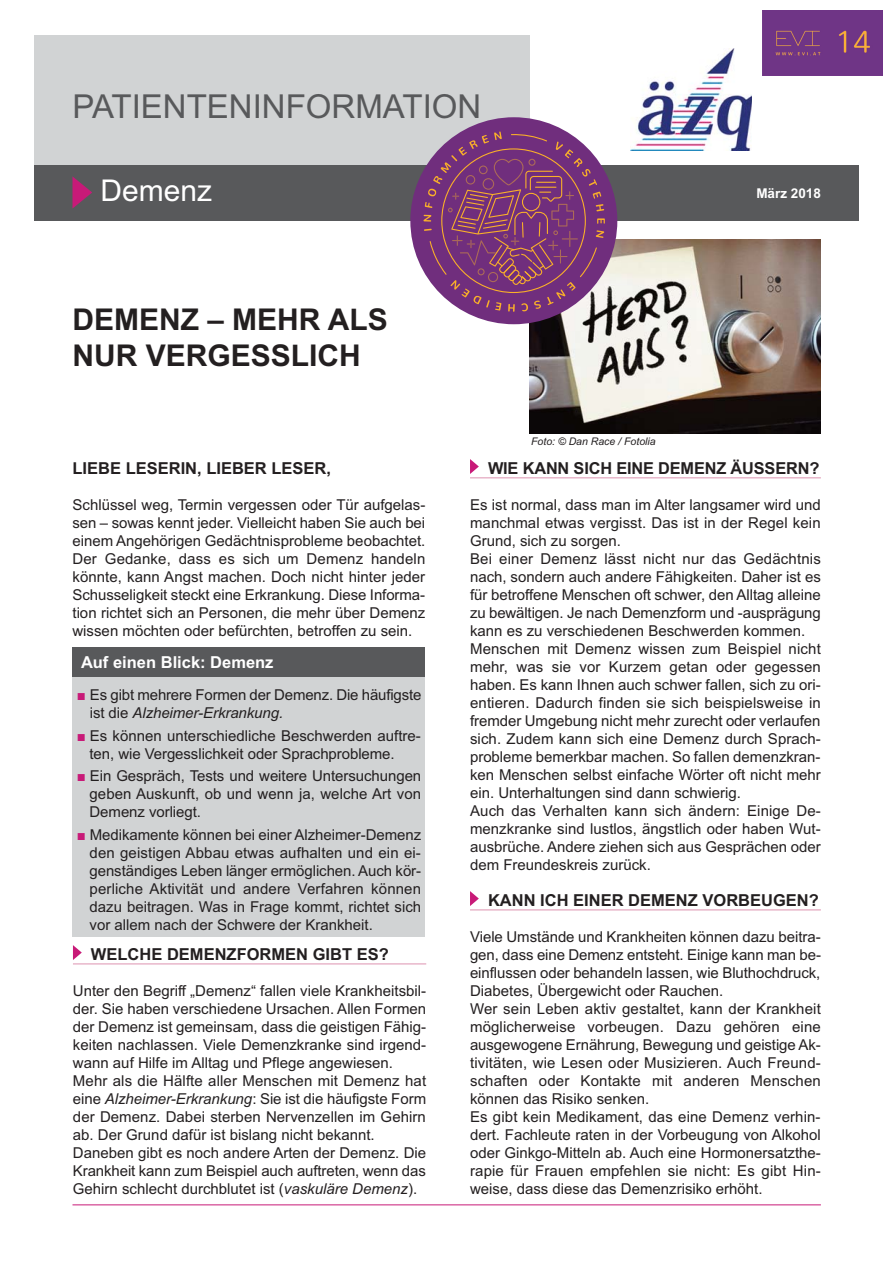
<style>
.page{position:relative;width:893px;height:1263px;background:#fff}
.page>*{position:absolute;margin:0;border:0;box-sizing:border-box;transform-origin:0 0}
.t1{font:33px "Arial";color:#58595b}
.t2{font:700 30px/36px "Arial";color:#231f20}
.t3{font:30px "Arial";color:#fff}
.t4{font:700 16.5px "Arial";color:#231f20}
.t5{font:700 16.5px "Arial";color:#fff}
.t6{font:15px/18px "Arial";color:#231f20}
.t7{font:700 13.5px "Arial";color:#fff}
.t8{font:italic 10.5px "Arial";color:#231f20}
.s1{color:#c81a78}
.s2{font-style:italic}
</style>
<div class="page">
<img style="left:529px;top:240px;width:292px;height:194px">
<div style="left:34px;top:35px;width:496px;height:134px;background:#d1d3d4"></div>
<div style="left:34px;top:165px;width:825px;height:55px;background:#58595b"></div>
<hr style="left:470px;top:477px;width:351px;height:1px;background:#dd93b0">
<hr style="left:470px;top:909px;width:351px;height:1px;background:#dd93b0">
<svg style="left:470px;top:891px;width:9px;height:15px"></svg>
<svg style="left:470px;top:459px;width:9px;height:15px"></svg>
<hr style="left:72px;top:1204px;width:749px;height:1px;background:#c81a78">
<svg style="left:72px;top:176px;width:20px;height:33px"></svg>
<img style="left:630px;top:48px;width:121px;height:103px">
<hr style="left:73px;top:963px;width:353px;height:1px;background:#dd93b0">
<svg style="left:73px;top:945px;width:9px;height:15px"></svg>
<div style="left:72px;top:648px;width:353px;height:32px;background:#58595b"></div>
<div style="left:72px;top:677px;width:353px;height:260px;background:#d1d3d4"></div>
<div style="left:410px;top:117px;width:207px;height:207px;background:#702e7d;border-radius:50%"></div>
<svg style="left:423px;top:131px;width:182px;height:181px"></svg>
<div style="left:762px;top:11px;width:120px;height:65px;background:#6f3586"></div>
<h1 class="t1" style="left:72px;top:85px;width:410px">PATIENTENINFORMATION</h1>
<h2 class="t3" style="left:101px;top:171px;width:113px">Demenz</h2>
<p class="t7" style="left:756px;top:185px;width:66px">März 2018</p>
<h2 class="t2" style="left:72px;top:303px;width:317px">DEMENZ – MEHR ALS<br>NUR VERGESSLICH</h2>
<p class="t4" style="left:72px;top:457px;width:260px">LIEBE LESERIN, LIEBER LESER,</p>
<p class="t6" style="left:72px;top:496px;width:354px;text-align:justify">Schlüssel weg, Termin vergessen oder Tür aufgelas&shy;sen – sowas kennt jeder. Vielleicht haben Sie auch bei einem Angehörigen Gedächtnisprobleme beobachtet.<br>Der Gedanke, dass es sich um Demenz handeln könnte, kann Angst machen. Doch nicht hinter jeder Schus se lig keit steckt eine Erkrankung. Diese Informa&shy;tion richtet sich an Personen, die mehr über Demenz wissen möchten oder befürchten, betroffen zu sein.</p>
<p class="t5" style="left:81px;top:651px;width:194px">Auf einen Blick: Demenz</p>
<p class="t6" style="left:90px;top:686px;width:333px;text-indent:-13px"><span class="s1">■</span> Es gibt mehrere Formen der Demenz. Die häufigste ist die <span class="s2">Alzheimer-Erkrankung.</span></p>
<p class="t6" style="left:90px;top:726px;width:333px;text-indent:-13px"><span class="s1">■</span> Es können unterschiedliche Beschwerden auftre&shy;ten, wie Vergesslichkeit oder Sprachprobleme.</p>
<p class="t6" style="left:90px;top:767px;width:333px;text-align:justify;text-indent:-13px"><span class="s1">■</span> Ein Gespräch, Tests und weitere Untersuchungen geben Auskunft, ob und wenn ja, welche Art von Demenz vorliegt.</p>
<p class="t6" style="left:90px;top:825px;width:333px;text-align:justify;text-indent:-13px"><span class="s1">■</span> Medikamente können bei einer Alzheimer-Demenz den geistigen Abbau etwas aufhalten und ein ei&shy;genständiges Leben länger ermöglichen. Auch kör&shy;perliche Aktivität und andere Verfahren können dazu beitragen. Was in Frage kommt, richtet sich vor allem nach der Schwere der Krankheit.</p>
<p class="t4" style="left:91px;top:943px;width:299px">WELCHE DEMENZFORMEN GIBT ES?</p>
<p class="t6" style="left:73px;top:982px;width:355px">Unter den Begriff „Demenz“ fallen viele Krankheitsbil&shy;der. Sie haben verschiedene Ursachen. Allen Formen der Demenz ist gemeinsam, dass die geistigen Fähig&shy;keiten nachlassen. Viele Demenzkranke sind irgend&shy;wann auf Hilfe im Alltag und Pflege angewiesen.<br>Mehr als die Hälfte aller Menschen mit Demenz hat eine <span class="s2">Alzheimer-Erkrankung</span>: Sie ist die häufigste Form der Demenz. Dabei sterben Nervenzellen im Gehirn ab. Der Grund dafür ist bislang nicht bekannt.<br>Daneben gibt es noch andere Arten der Demenz. Die Krankheit kann zum Beispiel auch auftreten, wenn das Gehirn schlecht durchblutet ist (<span class="s2">vaskuläre Demenz</span>).</p>
<p class="t8" style="left:531px;top:435px;width:126px">Foto: © Dan Race / Fotolia</p>
<p class="t4" style="left:488px;top:457px;width:333px">WIE KANN SICH EINE DEMENZ ÄUSSERN?</p>
<p class="t6" style="left:470px;top:496px;width:352px">Es ist normal, dass man im Alter langsamer wird und manchmal etwas vergisst. Das ist in der Regel kein Grund, sich zu sorgen.<br>Bei einer Demenz lässt nicht nur das Gedächtnis nach, sondern auch andere Fähigkeiten. Daher ist es für betroffene Menschen oft schwer, den Alltag alleine zu bewältigen. Je nach Demenzform und -ausprägung kann es zu verschiedenen Beschwerden kommen.<br>Menschen mit Demenz wissen zum Beispiel nicht mehr, was sie vor Kurzem getan oder gegessen haben. Es kann Ihnen auch schwer fallen, sich zu ori&shy;entieren. Dadurch finden sie sich beispielsweise in fremder Umgebung nicht mehr zurecht oder verlaufen sich. Zudem kann sich eine Demenz durch Sprach&shy;probleme bemerkbar machen. So fallen demenzkran&shy;ken Menschen selbst einfache Wörter oft nicht mehr ein. Unterhaltungen sind dann schwierig.<br>Auch das Verhalten kann sich ändern: Einige De&shy;menzkranke sind lustlos, ängstlich oder haben Wut&shy;ausbrüche. Andere ziehen sich aus Gesprächen oder dem Freundeskreis zurück.</p>
<p class="t4" style="left:488px;top:889px;width:332px">KANN ICH EINER DEMENZ VORBEUGEN?</p>
<p class="t6" style="left:470px;top:928px;width:352px">Viele Umstände und Krankheiten können dazu beitra&shy;gen, dass eine Demenz entsteht. Einige kann man be&shy;einflussen oder behandeln lassen, wie Bluthochdruck, Diabetes, Übergewicht oder Rauchen.<br>Wer sein Leben aktiv gestaltet, kann der Krankheit möglicherweise vorbeugen. Dazu gehören eine ausgewogene Ernährung, Bewegung und geistige Ak&shy;tivitäten, wie Lesen oder Musizieren. Auch Freund&shy;schaften oder Kontakte mit anderen Menschen können das Risiko senken.<br>Es gibt kein Medikament, das eine Demenz verhin&shy;dert. Fachleute raten in der Vorbeugung von Alkohol oder Ginkgo-Mitteln ab. Auch eine Hormonersatzthe&shy;rapie für Frauen empfehlen sie nicht: Es gibt Hin&shy;weise, dass diese das Demenzrisiko erhöht.</p>
</div>
